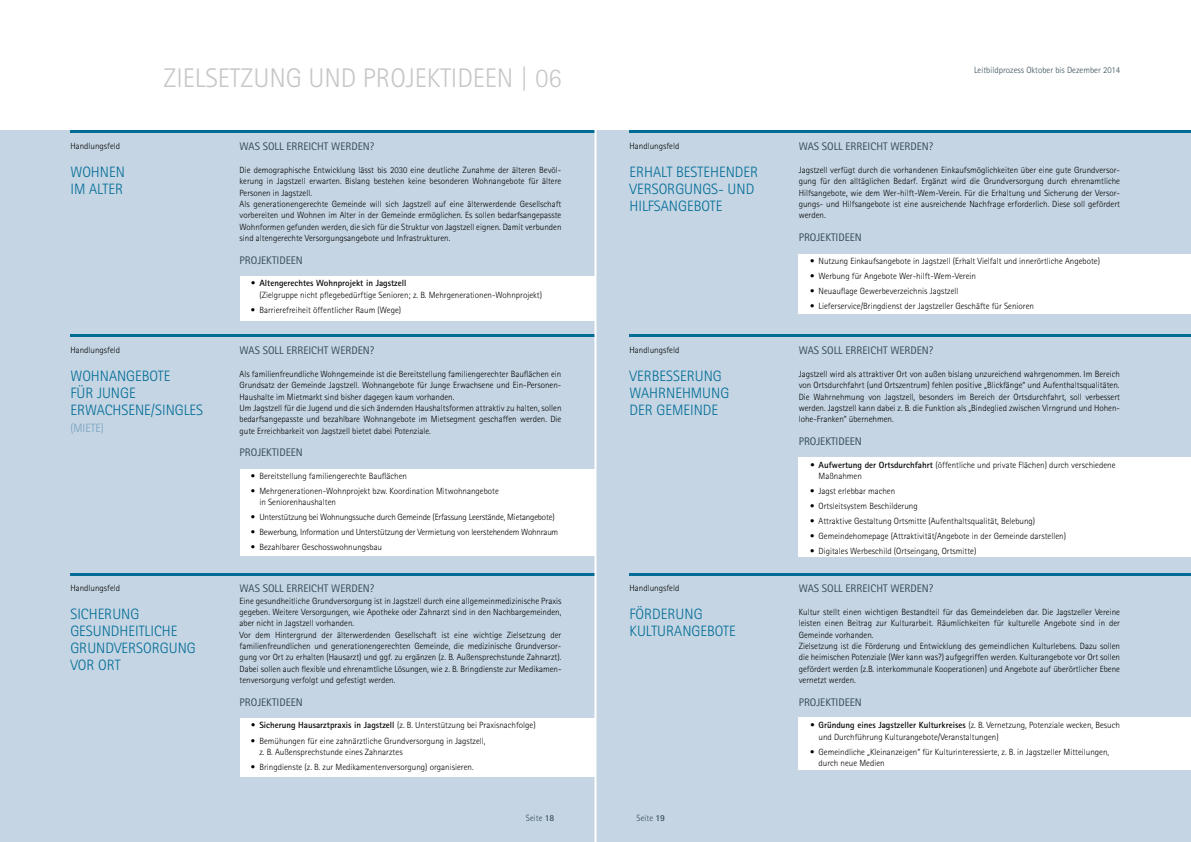
<style>
.page{position:relative;width:1191px;height:842px;background:#fff}
.page>*{position:absolute;margin:0;border:0;box-sizing:border-box;transform-origin:0 0}
.t1{font:300 27px "Rotis Sans Serif";color:#c6c7c8}
.t2{font:300 15px/17px "Rotis Sans Serif";color:#006c96}
.t3{font:300 12px "Rotis Sans Serif";color:#74a0be}
.t4{font:11px "Rotis Sans Serif";color:#344b57}
.t5{font:300 9px/11.3px "Rotis Sans Serif";color:#000}
.t6{font:300 9px "Rotis Sans Serif";letter-spacing:-.02em;color:#000}
.t7{font:300 9px "Rotis Sans Serif";color:#344b57}
.t8{font:700 9px "Rotis Sans Serif";color:#000}
.s1{font-weight:700}
</style>
<div class="page">
<div style="left:0;top:130px;width:1191px;height:712px;background:#c5d5e3"></div>
<div style="left:798px;top:458px;width:393px;height:99px;background:#fff"></div>
<div style="left:798px;top:254px;width:393px;height:59px;background:#fff"></div>
<hr style="left:629px;top:130px;width:562px;height:3px;background:#006c96">
<hr style="left:629px;top:334px;width:562px;height:3px;background:#006c96">
<div style="left:240px;top:469px;width:355px;height:87px;background:#fff"></div>
<div style="left:240px;top:276px;width:355px;height:45px;background:#fff"></div>
<hr style="left:70px;top:130px;width:525px;height:3px;background:#006c96">
<hr style="left:70px;top:334px;width:525px;height:3px;background:#006c96">
<div style="left:240px;top:719px;width:355px;height:58px;background:#fff"></div>
<hr style="left:70px;top:573px;width:525px;height:2px;background:#006c96">
<div style="left:798px;top:717px;width:393px;height:53px;background:#fff"></div>
<hr style="left:629px;top:573px;width:562px;height:2px;background:#006c96">
<hr style="left:594px;top:0;width:2px;height:842px;background:#fff">
<p class="t5" style="left:70px;top:140px;width:51px">Handlungsfeld</p>
<h2 class="t2" style="left:70px;top:163px;width:54px">Wohnen<br>im Alter</h2>
<h1 class="t1" style="left:163px;top:63px;width:24px">Zielse</h1>
<h1 class="t1" style="left:230px;top:63px;width:27px">tzung</h1>
<h1 class="t1" style="left:308px;top:63px;width:16px">und</h1>
<h1 class="t1" style="left:363px;top:63px;width:101px">Projektideen</h1>
<h1 class="t1" style="left:520px;top:63px;width:43px">| 06</h1>
<p class="t4" style="left:240px;top:140px;width:136px">WAS SOLL ERREICHT WERDEN?</p>
<p class="t5" style="left:240px;top:164px;width:323px">Die demographische Entwicklung lässt bis 2030 eine deutliche Zunahme der älteren Bevöl&shy;kerung in Jagstzell erwarten. Bislang bestehen keine besonderen Wohnangebote für ältere Personen in Jagstzell.<br>Als generationengerechte Gemeinde will sich Jagstzell auf eine älterwerdende Gesellschaft vorbereiten und Wohnen im Alter in der Gemeinde ermöglichen. Es sollen bedarfsangepasste Wohnformen gefunden werden, die sich für die Struktur von Jagstzell eignen. Damit verbunden sind altengerechte Versorgungsangebote und Infrastrukturen.</p>
<p class="t4" style="left:240px;top:253px;width:65px">PROJEKTIDEEN</p>
<p class="t8" style="left:251px;top:277px;width:157px">• Altengerechtes Wohnprojekt in Jagstzell</p>
<p class="t5" style="left:259px;top:289px;width:284px">(Zielgruppe nicht pflegebedürftige Senioren; z. B. Mehrgenerationen-Wohnprojekt)</p>
<p class="t5" style="left:251px;top:304px;width:152px">• Barrierefreiheit öffentlicher Raum (Wege)</p>
<p class="t5" style="left:70px;top:344px;width:51px">Handlungsfeld</p>
<h2 class="t2" style="left:70px;top:367px;width:30px">Wohnangeb</h2>
<h2 class="t2" style="left:150px;top:367px;width:20px">ote</h2>
<h2 class="t2" style="left:70px;top:384px;width:41px">für Junge<br>Erwachsene</h2>
<h2 class="t2" style="left:151px;top:402px;width:19px">/Singles</h2>
<h3 class="t3" style="left:70px;top:421px;width:35px">(Miete)</h3>
<p class="t5" style="left:70px;top:582px;width:51px">Handlungsfeld</p>
<h2 class="t2" style="left:70px;top:606px;width:15px">Siche</h2>
<h2 class="t2" style="left:104px;top:606px;width:18px">rung</h2>
<h2 class="t2" style="left:70px;top:623px;width:9px">gesundhei</h2>
<h2 class="t2" style="left:139px;top:623px;width:14px">tliche</h2>
<h2 class="t2" style="left:70px;top:640px;width:26px">Grundve</h2>
<h2 class="t2" style="left:128px;top:640px;width:42px">rsorgung</h2>
<h2 class="t2" style="left:70px;top:657px;width:52px">vor Ort</h2>
<p class="t4" style="left:240px;top:344px;width:136px">WAS SOLL ERREICHT WERDEN?</p>
<p class="t5" style="left:240px;top:368px;width:323px">Als familienfreundliche Wohngemeinde ist die Bereitstellung familiengerechter Bauflächen ein Grundsatz der Gemeinde Jagstzell. Wohnangebote für Junge Erwachsene und Ein-Personen-Haushalte im Mietmarkt sind bisher dagegen kaum vorhanden.<br>Um Jagstzell für die Jugend und die sich ändernden Haushaltsformen attraktiv zu halten, sollen bedarfsangepasste und bezahlbare Wohnangebote im Mietsegment geschaffen werden. Die gute Erreichbarkeit von Jagstzell bietet dabei Potenziale.</p>
<p class="t4" style="left:240px;top:446px;width:65px">PROJEKTIDEEN</p>
<p class="t5" style="left:251px;top:470px;width:157px">• Bereitstellung familiengerechte Bauflächen</p>
<p class="t5" style="left:259px;top:485px;width:241px;text-indent:-9px">• Mehrgenerationen-Wohnprojekt bzw. Koordination Mitwohnangebote in Seniorenhaushalten</p>
<p class="t6" style="left:251px;top:512px;width:305px">• Unterstützung bei Wohnungssuche durch Gemeinde (Erfassung Leerstände, Mietangebote)</p>
<p class="t6" style="left:251px;top:527px;width:309px">• Bewerbung, Information und Unterstützung der Vermietung von leerstehendem Wohnraum</p>
<p class="t5" style="left:251px;top:542px;width:133px">• Bezahlbarer Geschosswohnungsbau</p>
<p class="t4" style="left:240px;top:582px;width:136px">WAS SOLL ERREICHT WERDEN?</p>
<p class="t5" style="left:240px;top:595px;width:323px">Eine gesundheitliche Grundversorgung ist in Jagstzell durch eine allgemeinmedizinische Praxis gegeben. Weitere Versorgungen, wie Apotheke oder Zahnarzt sind in den Nachbargemeinden, aber nicht in Jagstzell vorhanden.<br>Vor dem Hintergrund der älterwerdenden Gesellschaft ist eine wichtige Zielsetzung der familienfreundlichen und generationengerechten Gemeinde, die medizinische Grundversor&shy;gung vor Ort zu erhalten (Hausarzt) und ggf. zu ergänzen (z. B. Außensprechstunde Zahnarzt).<br>Dabei sollen auch flexible und ehrenamtliche Lösungen, wie z. B. Bringdienste zur Medikamen&shy;tenversorgung verfolgt und gefestigt werden.</p>
<p class="t4" style="left:240px;top:696px;width:65px">PROJEKTIDEEN</p>
<p class="t5" style="left:251px;top:720px;width:286px"><span class="s1">• Sicherung Hausarztpraxis in Jagstzell</span> (z. B. Unterstützung bei Praxisnachfolge)</p>
<p class="t5" style="left:259px;top:735px;width:227px;text-indent:-9px">• Bemühungen für eine zahnärztliche Grundversorgung in Jagstzell, z. B. Außensprechstunde eines Zahnarztes</p>
<p class="t5" style="left:251px;top:761px;width:224px">• Bringdienste (z. B. zur Medikamentenversorgung) organisieren.</p>
<p class="t5" style="left:629px;top:140px;width:51px">Handlungsfeld</p>
<h2 class="t2" style="left:629px;top:163px;width:83px">Erhalt bestehende</h2>
<h2 class="t2" style="left:750px;top:163px;width:10px">r</h2>
<h2 class="t2" style="left:629px;top:180px;width:56px">Versorgungs</h2>
<h2 class="t2" style="left:718px;top:180px;width:19px">- und</h2>
<h2 class="t2" style="left:629px;top:197px;width:17px">Hilfsangeb</h2>
<h2 class="t2" style="left:701px;top:197px;width:20px">ote</h2>
<p class="t5" style="left:629px;top:344px;width:51px">Handlungsfeld</p>
<h2 class="t2" style="left:629px;top:367px;width:30px">Verbesse</h2>
<h2 class="t2" style="left:687px;top:367px;width:18px">rung</h2>
<h2 class="t2" style="left:629px;top:384px;width:10px">Wah</h2>
<h2 class="t2" style="left:629px;top:384px;width:47px;text-align:right">rnehmung<br>der Gemeinde</h2>
<p class="t5" style="left:629px;top:582px;width:51px">Handlungsfeld</p>
<h2 class="t2" style="left:629px;top:606px;width:56px">Förderung<br>Kultu rangeb</h2>
<h2 class="t2" style="left:715px;top:623px;width:20px">ote</h2>
<p class="t7" style="left:526px;top:813px;width:30px">Seite <span class="s1">18</span></p>
<p class="t7" style="left:636px;top:813px;width:30px">Seite <span class="s1">19</span></p>
<p class="t7" style="left:974px;top:65px;width:147px">Leitbildprozess Oktober bis Dezember 2014</p>
<p class="t4" style="left:798px;top:140px;width:136px">WAS SOLL ERREICHT WERDEN?</p>
<p class="t5" style="left:798px;top:164px;width:323px;text-align:justify">Jagstzell verfügt durch die vorhandenen Einkaufsmöglichkeiten über eine gute Grundversor&shy;gung für den alltäglichen Bedarf. Ergänzt wird die Grundversorgung durch ehrenamtliche Hilfsangebote, wie dem Wer-hilft-Wem-Verein. Für die Erhaltung und Sicherung der Versor&shy;gungs- und Hilfsangebote ist eine ausreichende Nachfrage erforderlich. Diese soll gefördert werden.</p>
<p class="t4" style="left:798px;top:231px;width:65px">PROJEKTIDEEN</p>
<p class="t5" style="left:810px;top:255px;width:291px">• Nutzung Einkaufsangebote in Jagstzell (Erhalt Vielfalt und innerörtliche Angebote)</p>
<p class="t5" style="left:810px;top:270px;width:167px">• Werbung für Angebote Wer-hilft-Wem-Verein</p>
<p class="t5" style="left:810px;top:285px;width:150px">• Neuauflage Gewerbeverzeichnis Jagstzell</p>
<p class="t5" style="left:810px;top:300px;width:225px">• Lieferservice/Bringdienst der Jagstzeller Geschäfte für Senioren</p>
<p class="t4" style="left:798px;top:344px;width:136px">WAS SOLL ERREICHT WERDEN?</p>
<p class="t5" style="left:798px;top:368px;width:323px;text-align:justify">Jagstzell wird als attraktiver Ort von außen bislang unzureichend wahrgenommen. Im Bereich von Ortsdurchfahrt (und Ortszentrum) fehlen positive „Blickfänge“ und Aufenthaltsqualitäten.<br>Die Wahrnehmung von Jagstzell, besonders im Bereich der Ortsdurchfahrt, soll verbessert werden. Jagstzell kann dabei z. B. die Funktion als „Bindeglied zwischen Virngrund und Hohen&shy;lohe-Franken“ übernehmen.</p>
<p class="t4" style="left:798px;top:435px;width:65px">PROJEKTIDEEN</p>
<p class="t5" style="left:818px;top:459px;width:298px;text-indent:-9px"><span class="s1">• Aufwertung der Ortsdurchfahrt</span> (öffentliche und private Flächen) durch verschiedene<br>Maßnahmen</p>
<p class="t5" style="left:810px;top:485px;width:87px">• Jagst erlebbar machen</p>
<p class="t5" style="left:810px;top:500px;width:109px">• Ortsleitsystem Beschilderung</p>
<p class="t5" style="left:810px;top:515px;width:227px">• Attraktive Gestaltung Ortsmitte (Aufenthaltsqualität, Belebung)</p>
<p class="t5" style="left:810px;top:530px;width:257px">• Gemeindehomepage (Attraktivität/Angebote in der Gemeinde darstellen)</p>
<p class="t5" style="left:810px;top:545px;width:168px">• Digitales Werbeschild (Ortseingang, Ortsmitte)</p>
<p class="t4" style="left:798px;top:582px;width:136px">WAS SOLL ERREICHT WERDEN?</p>
<p class="t5" style="left:798px;top:606px;width:323px">Kultur stellt einen wichtigen Bestandteil für das Gemeindeleben dar. Die Jagstzeller Vereine leisten einen Beitrag zur Kulturarbeit. Räumlichkeiten für kulturelle Angebote sind in der Gemeinde vorhanden.<br>Zielsetzung ist die Förderung und Entwicklung des gemeindlichen Kulturlebens. Dazu sollen die heimischen Potenziale (Wer kann was?) aufgegriffen werden. Kulturangebote vor Ort sollen gefördert werden (z.B. interkommunale Kooperationen) und Angebote auf überörtlicher Ebene vernetzt werden.</p>
<p class="t4" style="left:798px;top:696px;width:65px">PROJEKTIDEEN</p>
<p class="t5" style="left:818px;top:720px;width:303px;text-indent:-9px"><span class="s1">• Gründung eines Jagstzeller Kulturkreises</span> (z. B. Vernetzung, Potenziale wecken, Besuch und Durchführung Kulturangebote/Veranstaltungen)</p>
<p class="t5" style="left:818px;top:746px;width:292px;text-indent:-9px">• Gemeindliche „Kleinanzeigen“ für Kulturinteressierte, z. B. in Jagstzeller Mitteilungen, durch neue Medien</p>
</div>
